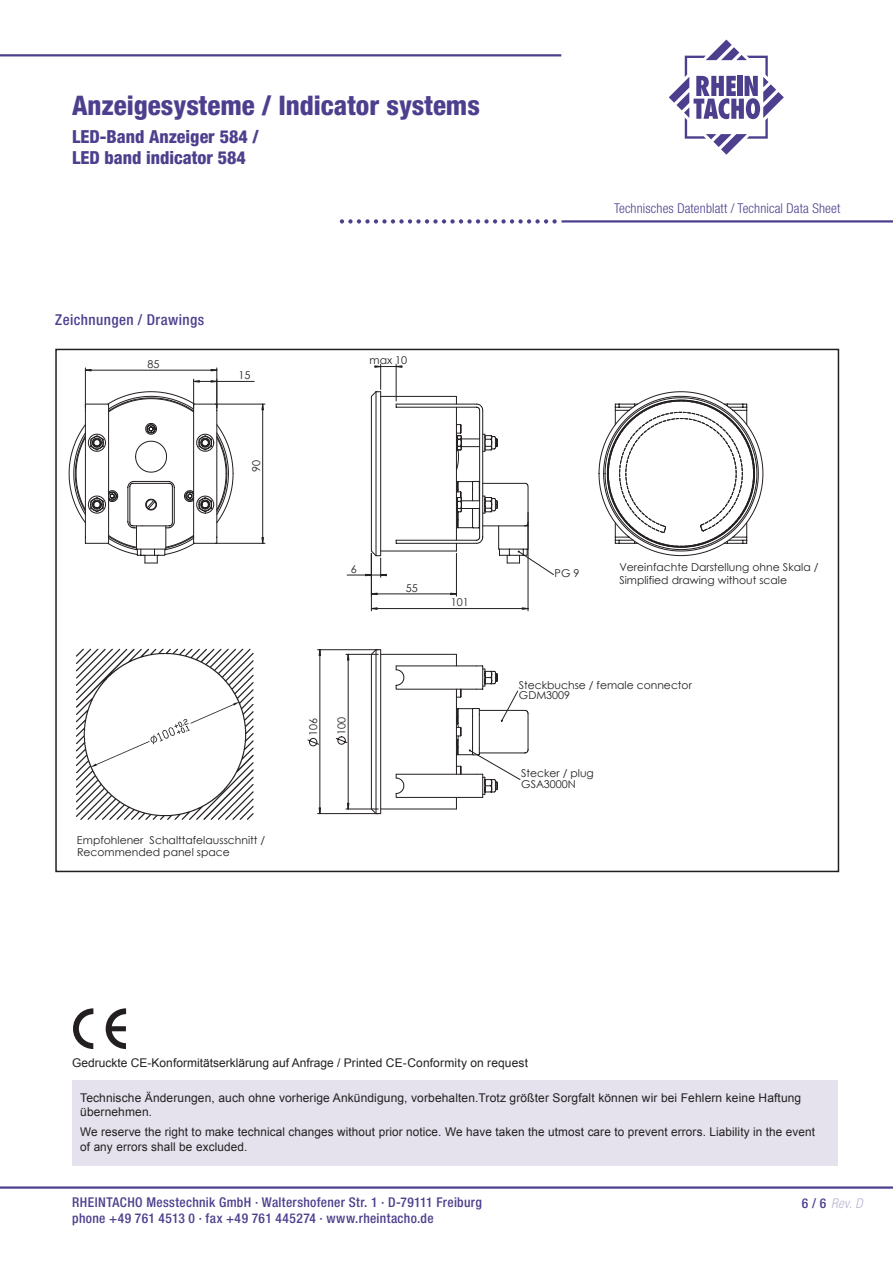
<style>
.page{position:relative;width:893px;height:1263px;background:#fff}
.page>*{position:absolute;margin:0;border:0;box-sizing:border-box;transform-origin:0 0}
.t1{font:800 condensed 27px "Helvetica Neue LT Std";color:#4e3f8e}
.t2{font:800 condensed 18px/21.6px "Helvetica Neue LT Std";color:#4e3f8e}
.t3{font:500 condensed 15px "Helvetica Neue LT Std";letter-spacing:.03em;color:#4e3f8e}
.t4{font:500 condensed 13.5px/16.5px "Helvetica Neue LT Std";letter-spacing:.025em;color:#4e3f8e}
.t5{font:300 condensed 13.5px "Helvetica Neue LT Std";letter-spacing:.01em;color:#4e3f8e}
.t6{font:italic 300 condensed 13.5px "Helvetica Neue LT Std";color:#bab3d2}
.t7{font:12px/14.2px "Arial";letter-spacing:.01em;color:#231f20}
.t8{font:10.8px/12.9px "Century Gothic";color:#231f20}
.s1{font-weight:500;font-style:normal;color:#4e3f8e}
</style>
<div class="page">
<hr style="left:0;top:1186px;width:893px;height:3px;background:#4e3f8e">
<svg style="left:669px;top:40px;width:115px;height:115px"></svg>
<hr style="left:561px;top:220px;width:332px;height:3px;background:#4e3f8e">
<svg style="left:340px;top:219px;width:217px;height:5px"></svg>
<hr style="left:0;top:54px;width:561px;height:2px;background:#4e3f8e">
<hr style="left:347px;top:575px;width:34px;height:1px;background:#231f20">
<hr style="left:456px;top:553px;width:1px;height:43px;background:#231f20">
<hr style="left:371px;top:594px;width:85px;height:1px;background:#231f20">
<svg style="left:372px;top:607px;width:6px;height:3px"></svg>
<hr style="left:371px;top:553px;width:1px;height:58px;background:#231f20">
<hr style="left:371px;top:608px;width:157px;height:1px;background:#231f20">
<svg style="left:365px;top:364px;width:133px;height:213px"></svg>
<svg style="left:307px;top:649px;width:191px;height:166px"></svg>
<svg style="left:469px;top:473px;width:215px;height:307px"></svg>
<svg style="left:598px;top:391px;width:166px;height:165px"></svg>
<hr style="left:217px;top:368px;width:1px;height:40px;background:#231f20">
<hr style="left:85px;top:368px;width:1px;height:40px;background:#231f20">
<hr style="left:85px;top:370px;width:132px;height:1px;background:#231f20">
<svg style="left:68px;top:379px;width:166px;height:185px"></svg>
<hr style="left:194px;top:381px;width:60px;height:1px;background:#231f20">
<svg style="left:261px;top:403px;width:3px;height:7px"></svg>
<svg style="left:261px;top:537px;width:3px;height:6px"></svg>
<hr style="left:215px;top:404px;width:50px;height:1px;background:#231f20">
<hr style="left:215px;top:543px;width:50px;height:1px;background:#231f20">
<hr style="left:262px;top:404px;width:1px;height:139px;background:#231f20">
<img style="left:76px;top:648px;width:178px;height:172px">
<svg style="left:73px;top:1008px;width:20px;height:41px"></svg>
<svg style="left:106px;top:1008px;width:20px;height:41px"></svg>
<div style="left:73px;top:1080px;width:765px;height:85px;background:#e5e2ee"></div>
<h1 class="t1" style="left:72px;top:89px;width:409px">Anzeigesysteme / Indicator systems</h1>
<h2 class="t2" style="left:72px;top:125px;width:188px">LED-Band Anzeiger 584 /<br>LED band indicator 584</h2>
<p class="t5" style="left:614px;top:200px;width:228px">Technisches Datenblatt / Technical Data Sheet</p>
<p class="t3" style="left:55px;top:311px;width:150px">Zeichnungen / Drawings</p>
<p class="t8" style="left:147px;top:357px;width:13px">85</p>
<p class="t8" style="left:239px;top:368px;width:13px">15</p>
<p class="t8" style="left:250px;top:472px;width:13px;rotate:-90deg">90</p>
<p class="t8" style="left:77px;top:833px;width:190px">Empfohlener Schalttafelausschnitt /<br>Recommended panel space</p>
<p class="t8" style="left:370px;top:354px;width:39px">max 10</p>
<p class="t8" style="left:351px;top:562px;width:7px">6</p>
<p class="t8" style="left:307px;top:736px;width:19px;rotate:-90deg">106</p>
<p class="t8" style="left:335px;top:734px;width:19px;rotate:-90deg">100</p>
<p class="t8" style="left:406px;top:581px;width:13px">55</p>
<p class="t8" style="left:451px;top:596px;width:19px">101</p>
<p class="t8" style="left:555px;top:567px;width:26px">PG 9</p>
<p class="t8" style="left:619px;top:560px;width:201px">Vereinfachte Darstellung ohne Skala /<br>Simplified drawing without scale</p>
<p class="t8" style="left:519px;top:679px;width:175px;line-height:10.5px">Steckbuchse / female connector<br>GDM3009</p>
<p class="t8" style="left:521px;top:768px;width:74px;line-height:10.5px">Stecker / plug<br>GSA3000N</p>
<p class="t7" style="left:72px;top:1056px;width:457px">Gedruckte CE-Konformitätserklärung auf Anfrage / Printed CE-Conformity on request</p>
<p class="t7" style="left:80px;top:1091px;width:723px">Technische Änderungen, auch ohne vorherige Ankündigung, vorbehalten.Trotz größter Sorgfalt können wir bei Fehlern keine Haftung übernehmen.</p>
<p class="t7" style="left:80px;top:1125px;width:736px">We reserve the right to make technical changes without prior notice. We have taken the utmost care to prevent errors. Liability in the event of any errors shall be excluded.</p>
<p class="t4" style="left:72px;top:1193px;width:411px">RHEINTACHO Messtechnik GmbH · Waltershofener Str. 1 · D-79111 Freiburg phone +49 761 4513 0 · fax +49 761 445274 · www.rheintacho.de</p>
<p class="t6" style="left:802px;top:1196px;width:62px"><span class="s1">6 / 6</span> Rev. D</p>
</div>
